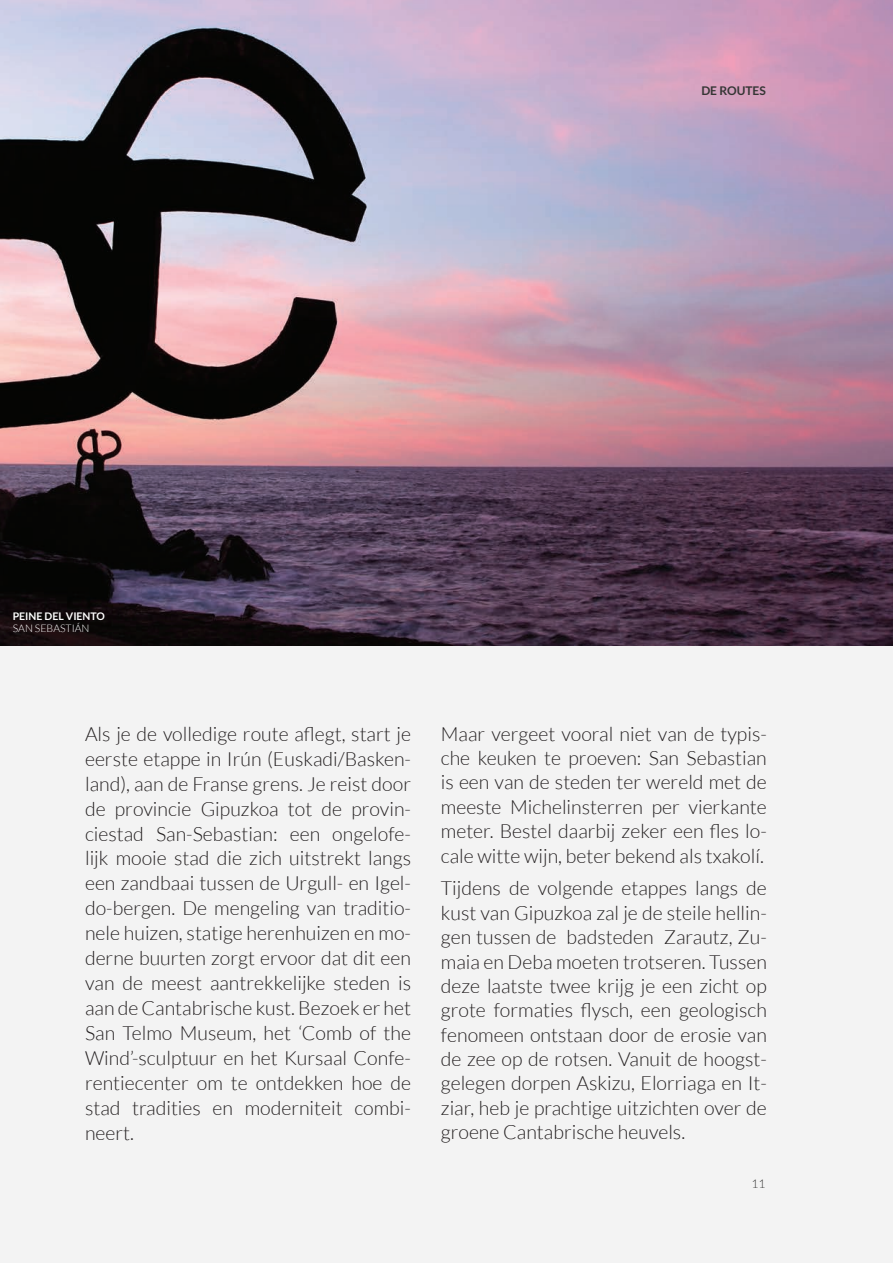
<style>
.page{position:relative;width:893px;height:1263px;background:#fff}
.page>*{position:absolute;margin:0;border:0;box-sizing:border-box;transform-origin:0 0}
.t1{font:300 19.5px/24.9px "Lato";color:#231f20;text-align:justify}
.t2{font:700 12px "Lato";color:#353534}
.t3{font:300 12px "Lato";color:#353534}
.t4{font:700 10.5px "Lato";color:#fff}
.t5{font:300 10.5px "Lato";color:#fff}
</style>
<div class="page">
<div style="left:0;top:514px;width:893px;height:749px;background:#f3f3f3"></div>
<img style="left:0;top:0;width:893px;height:645px">
<p class="t4" style="left:13px;top:610px;width:94px">PEINE DEL VIENTO</p>
<p class="t5" style="left:13px;top:623px;width:78px">SAN SEBASTIÁN</p>
<p class="t2" style="left:701px;top:83px;width:66px">DE ROUTES</p>
<p class="t1" style="left:85px;top:721px;width:328px">Als je de volledige route aflegt, start je eerste etappe in Irún (Euskadi/Basken&shy;land), aan de Franse grens. Je reist door de provincie Gipuzkoa tot de provin&shy;ciestad San-Sebastian: een ongelofe&shy;lijk mooie stad die zich uitstrekt langs een zandbaai tussen de Urgull- en Igel&shy;do-bergen. De mengeling van traditio&shy;nele huizen, statige herenhuizen en mo&shy;derne buurten zorgt ervoor dat dit een van de meest aantrekkelijke steden is aan de Cantabrische kust. Bezoek er het San Telmo Museum, het ‘Comb of the Wind’-sculptuur en het Kursaal Confe&shy;rentiecenter om te ontdekken hoe de stad tradities en moderniteit combi&shy;neert.</p>
<p class="t1" style="left:441px;top:722px;width:328px;line-height:24.3px">Maar vergeet vooral niet van de typis&shy;che keuken te proeven: San Sebastian is een van de steden ter wereld met de meeste Michelinsterren per vierkante meter. Bestel daarbij zeker een fles lo&shy;cale witte wijn, beter bekend als txakolí.</p>
<p class="t1" style="left:441px;top:876px;width:328px;line-height:24.3px">Tijdens de volgende etappes langs de kust van Gipuzkoa zal je de steile hellin&shy;gen tussen de badsteden Zarautz, Zu&shy;maia en Deba moeten trotseren. Tussen deze laatste twee krijg je een zicht op grote formaties flysch, een geologisch fenomeen ontstaan door de erosie van de zee op de rotsen. Vanuit de hoogst&shy;gelegen dorpen Askizu, Elorriaga en It&shy;ziar, heb je prachtige uitzichten over de groene Cantabrische heuvels.</p>
<p class="t3" style="left:751px;top:1177px;width:15px">11</p>
</div>
